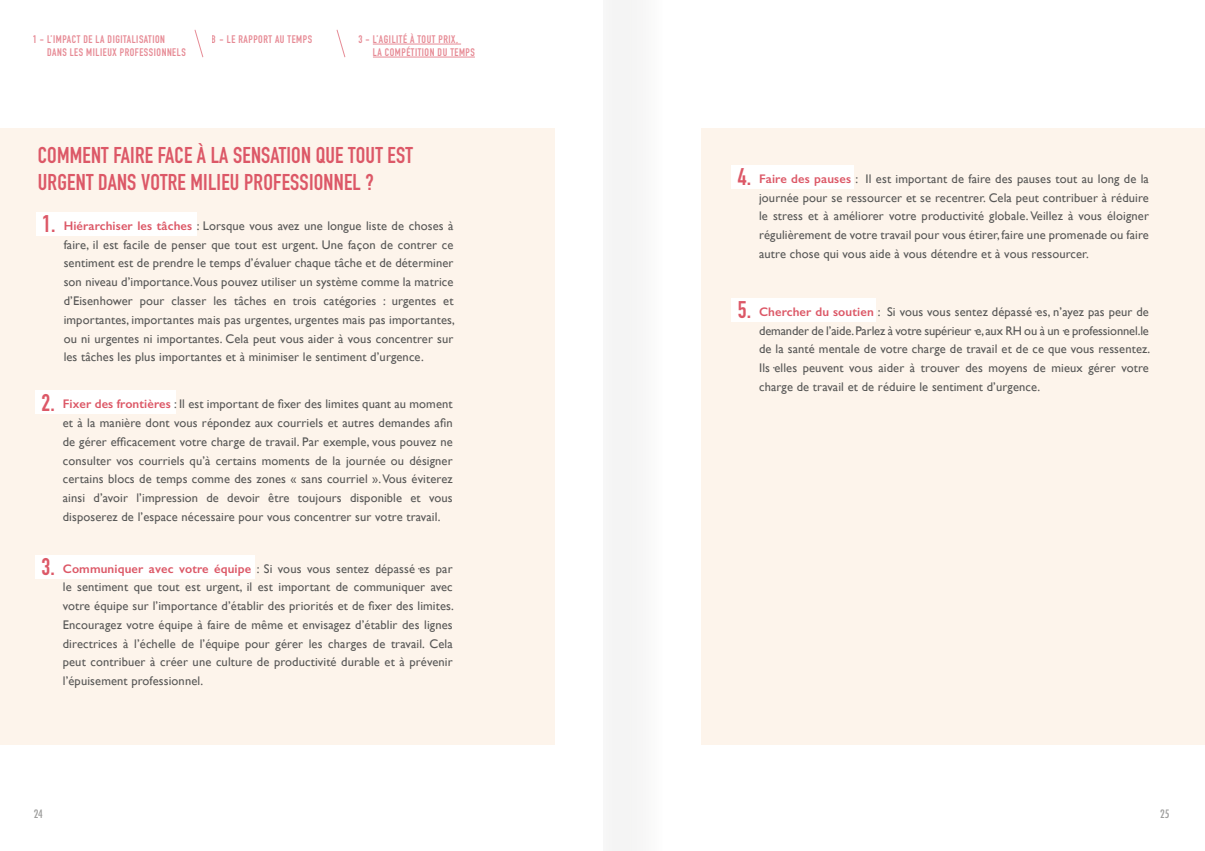
<style>
.page{position:relative;width:1205px;height:851px;background:#fff}
.page>*{position:absolute;margin:0;border:0;box-sizing:border-box;transform-origin:0 0}
.t1{font:700 23.75px "DIN Condensed";color:#dc5867}
.t2{font:700 22.5px/27px "DIN Condensed";letter-spacing:.01em;color:#dc5867}
.t3{font:12.5px/18.8px "Gill Sans";letter-spacing:.01em;color:#575756;text-align:justify}
.t4{font:500 condensed 11.25px "Futura";color:#9d9d9c}
.t5{font:700 10.88px/13px "DIN Condensed";letter-spacing:.05em;color:#dc5867}
.s1{font-weight:600;color:#dc5867}
</style>
<div class="page">
<div style="left:0;top:128px;width:554px;height:616px;background:#fdf4eb"></div>
<div style="left:702px;top:128px;width:503px;height:616px;background:#fdf4eb"></div>
<div style="left:603px;top:0;width:71px;height:850px;background:#f6f6f6"></div>
<div style="left:36px;top:212px;width:161px;height:23px;background:#fff"></div>
<div style="left:35px;top:390px;width:141px;height:24px;background:#fff"></div>
<div style="left:35px;top:555px;width:220px;height:23px;background:#fff"></div>
<div style="left:732px;top:165px;width:122px;height:23px;background:#fff"></div>
<div style="left:732px;top:298px;width:144px;height:23px;background:#fff"></div>
<hr style="left:373px;top:44px;width:88px;height:1px;background:#dc5867">
<hr style="left:373px;top:57px;width:102px;height:1px;background:#dc5867">
<svg style="left:194px;top:29px;width:10px;height:29px"></svg>
<svg style="left:336px;top:29px;width:10px;height:29px"></svg>
<p class="t5" style="left:47px;top:33px;width:140px;text-indent:-14px">1 - L’IMPACT DE LA DIGITALISATION<br>DANS LES MILIEUX PROFESSIONNELS</p>
<p class="t5" style="left:212px;top:33px;width:102px">B - LE RAPPORT AU TEMPS</p>
<p class="t5" style="left:373px;top:33px;width:103px;text-indent:-14px">3 - L’AGILITÉ À TOUT PRIX,<br>LA COMPÉTITION DU TEMPS</p>
<h2 class="t2" style="left:38px;top:141px;width:376px">COMMENT FAIRE FACE À LA SENSATION QUE TOUT EST<br>URGENT DANS VOTRE MILIEU PROFESSIONNEL ?</h2>
<h1 class="t1" style="left:42px;top:208px;width:15px">1.</h1>
<p class="t3" style="left:64px;top:216px;width:393px"><span class="s1">Hiérarchiser les tâches</span> : Lorsque vous avez une longue liste de choses à faire, il est facile de penser que tout est urgent. Une façon de contrer ce sentiment est de prendre le temps d’évaluer chaque tâche et de déterminer son niveau d’importance.Vous pouvez utiliser un système comme la matrice d’Eisenhower pour classer les tâches en trois catégories : urgentes et importantes, importantes mais pas urgentes, urgentes mais pas importantes, ou ni urgentes ni importantes. Cela peut vous aider à vous concentrer sur les tâches les plus importantes et à minimiser le sentiment d’urgence.</p>
<p class="t3" style="left:63px;top:394px;width:391px"><span class="s1">Fixer des frontières</span> : Il est important de fixer des limites quant au moment et à la manière dont vous répondez aux courriels et autres demandes afin de gérer efficacement votre charge de travail. Par exemple, vous pouvez ne consulter vos courriels qu’à certains moments de la journée ou désigner certains blocs de temps comme des zones « sans courriel ». Vous éviterez ainsi d’avoir l’impression de devoir être toujours disponible et vous disposerez de l’espace nécessaire pour vous concentrer sur votre travail.</p>
<h1 class="t1" style="left:41px;top:386px;width:15px">2.</h1>
<h1 class="t1" style="left:41px;top:550px;width:15px">3.</h1>
<p class="t3" style="left:63px;top:558px;width:393px"><span class="s1">Communiquer avec votre équipe</span> : Si vous vous sentez dépassé·es par le sentiment que tout est urgent, il est important de communiquer avec votre équipe sur l’importance d’établir des priorités et de fixer des limites.<br>Encouragez votre équipe à faire de même et envisagez d’établir des lignes directrices à l’échelle de l’équipe pour gérer les charges de travail. Cela peut contribuer à créer une culture de productivité durable et à prévenir l’épuisement professionnel.</p>
<h1 class="t1" style="left:738px;top:161px;width:15px">4.</h1>
<p class="t3" style="left:759px;top:169px;width:391px"><span class="s1">Faire des pauses</span> : Il est important de faire des pauses tout au long de la journée pour se ressourcer et se recentrer. Cela peut contribuer à réduire le stress et à améliorer votre productivité globale. Veillez à vous éloigner régulièrement de votre travail pour vous étirer, faire une promenade ou faire autre chose qui vous aide à vous détendre et à vous ressourcer.</p>
<h1 class="t1" style="left:738px;top:294px;width:15px">5.</h1>
<p class="t3" style="left:759px;top:302px;width:393px"><span class="s1">Chercher du soutien</span> : Si vous vous sentez dépassé·es, n’ayez pas peur de demander de l’aide. Parlez à votre supérieur·e, aux RH ou à un·e professionnel.le de la santé mentale de votre charge de travail et de ce que vous ressentez.<br>Ils·elles peuvent vous aider à trouver des moyens de mieux gérer votre charge de travail et de réduire le sentiment d’urgence.</p>
<p class="t4" style="left:34px;top:806px;width:10px">24</p>
<p class="t4" style="left:1160px;top:806px;width:11px">25</p>
</div>
